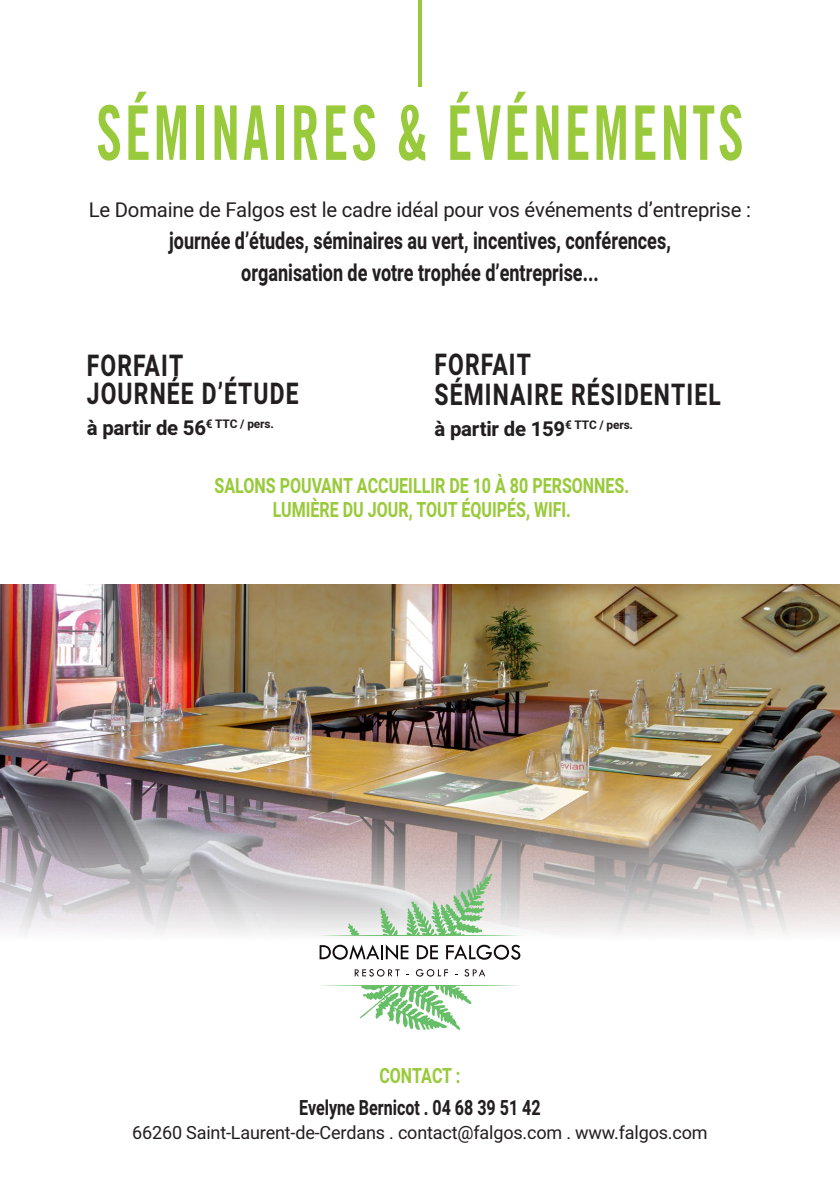
<style>
.page{position:relative;width:840px;height:1191px;background:#fff}
.page>*{position:absolute;margin:0;border:0;box-sizing:border-box;transform-origin:0 0}
.t1{font:75.4px "Trade Gothic LT Std Bd Cn 20";letter-spacing:.05em;color:#99ca3b;scale:.77 1}
.t2{font:700 29.6px/27.8px "Heebo";letter-spacing:.05em;color:#231f20;scale:.77 1}
.t3{font:700 23.4px/32px "Heebo";color:#231f20;text-align:center;scale:.77 1}
.t4{font:700 20.8px/24px "Heebo";color:#99ca3b;text-align:center;scale:.77 1}
.t5{font:700 20.8px "Heebo";color:#231f20;scale:.77 1}
.t6{font:20.2px "Heebo";letter-spacing:-.01em;color:#231f20}
.t7{font:700 20.2px "Heebo";letter-spacing:-.01em;color:#231f20}
.t8{font:18px "Heebo";letter-spacing:-.01em;color:#231f20}
</style>
<div class="page">
<hr style="left:418px;top:0;width:3px;height:86px;background:#99ca3b">
<img style="left:0;top:584px;width:839px;height:353px">
<svg style="left:317px;top:873px;width:205px;height:63px;background:#c8d3c6"></svg>
<svg style="left:321px;top:985px;width:198px;height:45px"></svg>
<svg style="left:319px;top:944px;width:89px;height:16px"></svg>
<svg style="left:416px;top:945px;width:21px;height:14px"></svg>
<svg style="left:446px;top:944px;width:74px;height:15px"></svg>
<svg style="left:354px;top:969px;width:45px;height:7px"></svg>
<svg style="left:416px;top:969px;width:32px;height:7px"></svg>
<svg style="left:464px;top:969px;width:21px;height:7px"></svg>
<h1 class="t1" style="left:96px;top:87px;width:841px">SÉMINAIRES &amp; ÉVÉNEMENTS</h1>
<p class="t6" style="left:89px;top:196px;width:663px">Le Domaine de Falgos est le cadre idéal pour vos événements d’entreprise :</p>
<p class="t3" style="left:169px;top:226px;width:652px">journée d’études, séminaires au vert, incentives, conférences, organisation de votre trophée d’entreprise...</p>
<p class="t2" style="left:434px;top:350px;width:373px;line-height:30.4px">FORFAIT<br>SÉMINAIRE RÉSIDENTIEL</p>
<p class="t7" style="left:434px;top:414px;width:200px">à partir de 159<sup>€</sup> <sup>TTC</sup> <sup>/</sup> <sup>pers.</sup></p>
<p class="t4" style="left:214px;top:474px;width:539px">SALONS POUVANT ACCUEILLIR DE 10 À 80 PERSONNES.<br>LUMIÈRE DU JOUR, TOUT ÉQUIPÉS, WIFI.</p>
<p class="t2" style="left:87px;top:353px;width:276px">FORFAIT<br>JOURNÉE D’ÉTUDE</p>
<p class="t7" style="left:87px;top:413px;width:188px">à partir de 56<sup>€</sup> <sup>TTC</sup> <sup>/</sup> <sup>pers.</sup></p>
<p class="t4" style="left:379px;top:1064px;width:107px">CONTACT :</p>
<p class="t5" style="left:299px;top:1093px;width:315px">Evelyne Bernicot . 04 68 39 51 42</p>
<p class="t8" style="left:132px;top:1120px;width:576px">66260 Saint-Laurent-de-Cerdans . contact@falgos.com . www.falgos.com</p>
</div>
